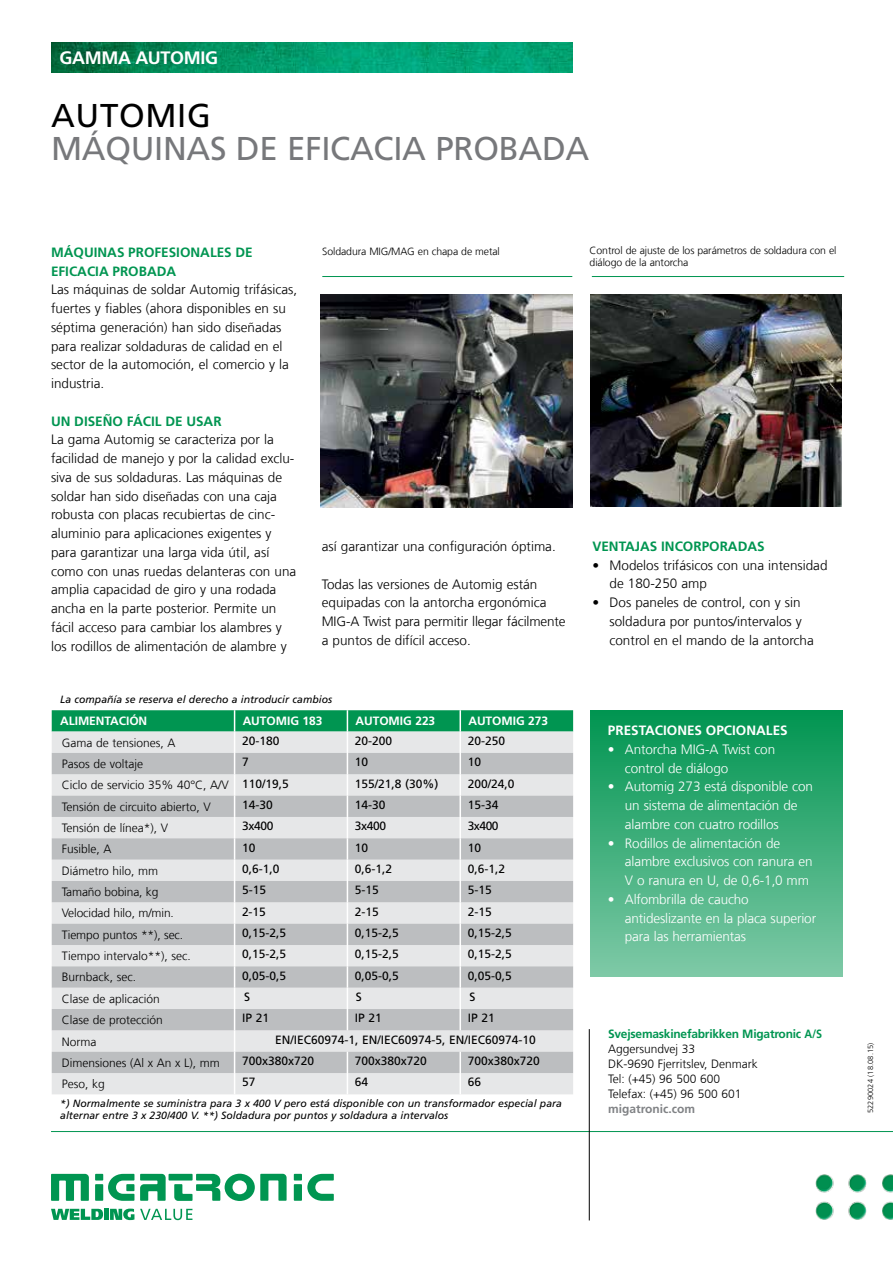
<style>
.page{position:relative;width:893px;height:1263px;background:#fff}
.page>*{position:absolute;margin:0;border:0;box-sizing:border-box;transform-origin:0 0}
.t1{font:33px "Frutiger LT Pro";letter-spacing:-.01em;color:#77787b}
.t2{font:33px "Frutiger LT Pro";letter-spacing:.02em;color:#000}
.t3{font:700 18px "Frutiger LT Pro";letter-spacing:-.02em;color:#fff}
.t4{font:300 13.5px/18.8px "Frutiger LT Com";color:#000}
.t5{font:300 13.5px/18.8px "Frutiger LT Com";letter-spacing:-.01em;color:#fff}
.t6{font:700 13.5px/18.8px "Frutiger LT Pro";color:#009551}
.t7{font:700 13.5px "Frutiger LT Pro";color:#fff}
.t8{font:300 12px/15px "Frutiger LT Com";color:#000}
.t9{font:12px "Frutiger LT Pro";color:#000}
.t10{font:700 12px "Frutiger LT Pro";letter-spacing:-.005em;color:#fff}
.t11{font:700 12px "Frutiger LT Pro";letter-spacing:-.02em;color:#009551}
.t12{font:700 12px "Frutiger LT Pro";color:#808285}
.t13{font:italic 10.5px/12px "Frutiger LT Pro";color:#000}
.t14{font:300 10.5px/12px "Frutiger LT Com";letter-spacing:-.01em;color:#000}
.t15{font:300 7.5px "Frutiger LT Com";letter-spacing:.01em;color:#000}
</style>
<div class="page">
<svg style="left:52px;top:710px;width:521px;height:384px;background:#c7d0ce"></svg>
<img style="left:51px;top:43px;width:522px;height:29px">
<hr style="left:322px;top:276px;width:250px;height:1px;background:#009551">
<hr style="left:51px;top:1131px;width:842px;height:1px;background:#009551">
<div style="left:95px;top:1174px;width:8px;height:6px;background:#009551"></div>
<div style="left:95px;top:1184px;width:8px;height:17px;background:#009551"></div>
<div style="left:294px;top:1174px;width:8px;height:6px;background:#009551"></div>
<div style="left:294px;top:1184px;width:8px;height:17px;background:#009551"></div>
<svg style="left:108px;top:1174px;width:26px;height:27px"></svg>
<svg style="left:307px;top:1174px;width:27px;height:27px"></svg>
<svg style="left:140px;top:1174px;width:26px;height:27px"></svg>
<svg style="left:51px;top:1174px;width:38px;height:27px"></svg>
<div style="left:169px;top:1174px;width:24px;height:6px;background:#009551"></div>
<svg style="left:174px;top:1174px;width:113px;height:27px"></svg>
<svg style="left:51px;top:1209px;width:52px;height:11px"></svg>
<div style="left:104px;top:1209px;width:5px;height:11px;background:#009551"></div>
<svg style="left:110px;top:1208px;width:24px;height:12px"></svg>
<svg style="left:140px;top:1209px;width:52px;height:11px"></svg>
<img style="left:815px;top:1174px;width:78px;height:46px">
<hr style="left:589px;top:1029px;width:1px;height:191px;background:#000">
<div style="left:590px;top:710px;width:253px;height:267px;background:linear-gradient(to bottom,#009450,#7fc9a7)"></div>
<hr style="left:592px;top:276px;width:252px;height:1px;background:#009551">
<img style="left:590px;top:294px;width:252px;height:213px">
<img style="left:321px;top:294px;width:252px;height:213px">
<h2 class="t3" style="left:60px;top:47px;width:160px">GAMMA AUTOMIG</h2>
<h1 class="t2" style="left:51px;top:96px;width:161px">AUTOMIG</h1>
<h1 class="t1" style="left:51px;top:129px;width:540px">MÁQUINAS DE EFICACIA PROBADA</h1>
<p class="t6" style="left:51px;top:243px;width:203px">MÁQUINAS PROFESIONALES DE<br>EFICACIA PROBADA</p>
<p class="t4" style="left:51px;top:280px;width:248px">Las máquinas de soldar Automig trifásicas, fuertes y fiables (ahora disponibles en su séptima generación) han sido diseñadas para realizar soldaduras de calidad en el sector de la automoción, el comercio y la industria.</p>
<p class="t6" style="left:51px;top:412px;width:172px">UN DISEÑO FÁCIL DE USAR</p>
<p class="t4" style="left:51px;top:430px;width:247px">La gama Automig se caracteriza por la facilidad de manejo y por la calidad exclu&shy;siva de sus soldaduras. Las máquinas de soldar han sido diseñadas con una caja robusta con placas recubiertas de cinc&shy;aluminio para aplicaciones exigentes y para garantizar una larga vida útil, así como con unas ruedas delanteras con una amplia capacidad de giro y una rodada ancha en la parte posterior. Permite un fácil acceso para cambiar los alambres y los rodillos de alimentación de alambre y</p>
<p class="t14" style="left:322px;top:245px;width:179px">Soldadura MIG/MAG en chapa de metal</p>
<p class="t4" style="left:322px;top:537px;width:236px">así garantizar una configuración óptima.</p>
<p class="t4" style="left:322px;top:575px;width:245px">Todas las versiones de Automig están equipadas con la antorcha ergonómica MIG-A Twist para permitir llegar fácilmente a puntos de difícil acceso.</p>
<p class="t13" style="left:60px;top:693px;width:273px">La compañía se reserva el derecho a introducir cambios</p>
<p class="t10" style="left:60px;top:714px;width:89px">ALIMENTACIÓN</p>
<p class="t10" style="left:243px;top:714px;width:81px">AUTOMIG 183</p>
<p class="t10" style="left:356px;top:714px;width:81px">AUTOMIG 223</p>
<p class="t10" style="left:468px;top:714px;width:81px">AUTOMIG 273</p>
<p class="t8" style="left:62px;top:735px;width:115px">Gama de tensiones, A</p>
<p class="t9" style="left:242px;top:734px;width:39px">20-180</p>
<p class="t9" style="left:355px;top:734px;width:39px">20-200</p>
<p class="t9" style="left:468px;top:734px;width:39px">20-250</p>
<p class="t8" style="left:62px;top:756px;width:83px">Pasos de voltaje</p>
<p class="t9" style="left:242px;top:755px;width:8px">7</p>
<p class="t9" style="left:355px;top:755px;width:15px">10</p>
<p class="t9" style="left:468px;top:755px;width:15px">10</p>
<p class="t8" style="left:62px;top:778px;width:229px">Ciclo de servicio 35% 40°C, A/V <sup>110/19,5</sup></p>
<p class="t9" style="left:355px;top:776px;width:85px">155/21,8 (30%)</p>
<p class="t9" style="left:468px;top:776px;width:48px">200/24,0</p>
<p class="t8" style="left:62px;top:799px;width:151px">Tensión de circuito abierto, V</p>
<p class="t9" style="left:242px;top:798px;width:32px">14-30</p>
<p class="t9" style="left:355px;top:798px;width:32px">14-30</p>
<p class="t9" style="left:468px;top:798px;width:32px">15-34</p>
<p class="t8" style="left:62px;top:820px;width:108px">Tensión de línea*), V</p>
<p class="t9" style="left:242px;top:819px;width:33px">3x400</p>
<p class="t9" style="left:355px;top:819px;width:33px">3x400</p>
<p class="t9" style="left:468px;top:819px;width:32px">3x400</p>
<p class="t8" style="left:62px;top:842px;width:51px">Fusible, A</p>
<p class="t9" style="left:242px;top:840px;width:15px">10</p>
<p class="t9" style="left:355px;top:840px;width:15px">10</p>
<p class="t9" style="left:468px;top:840px;width:15px">10</p>
<p class="t8" style="left:62px;top:863px;width:98px">Diámetro hilo, mm</p>
<p class="t9" style="left:242px;top:862px;width:39px">0,6-1,0</p>
<p class="t9" style="left:355px;top:862px;width:39px">0,6-1,2</p>
<p class="t9" style="left:468px;top:862px;width:39px">0,6-1,2</p>
<p class="t8" style="left:62px;top:884px;width:98px">Tamaño bobina, kg</p>
<p class="t9" style="left:242px;top:883px;width:26px">5-15</p>
<p class="t9" style="left:355px;top:883px;width:26px">5-15</p>
<p class="t9" style="left:468px;top:883px;width:26px">5-15</p>
<p class="t8" style="left:62px;top:906px;width:114px">Velocidad hilo, m/min.</p>
<p class="t9" style="left:242px;top:904px;width:25px">2-15</p>
<p class="t9" style="left:355px;top:904px;width:26px">2-15</p>
<p class="t9" style="left:468px;top:904px;width:26px">2-15</p>
<p class="t8" style="left:62px;top:927px;width:123px">Tiempo puntos **), sec.</p>
<p class="t9" style="left:242px;top:926px;width:46px">0,15-2,5</p>
<p class="t9" style="left:355px;top:926px;width:46px">0,15-2,5</p>
<p class="t9" style="left:468px;top:926px;width:46px">0,15-2,5</p>
<p class="t8" style="left:62px;top:948px;width:130px">Tiempo intervalo**), sec.</p>
<p class="t9" style="left:242px;top:947px;width:46px">0,15-2,5</p>
<p class="t9" style="left:355px;top:947px;width:46px">0,15-2,5</p>
<p class="t9" style="left:468px;top:947px;width:46px">0,15-2,5</p>
<p class="t8" style="left:62px;top:970px;width:76px">Burnback, sec.</p>
<p class="t9" style="left:242px;top:968px;width:46px">0,05-0,5</p>
<p class="t9" style="left:355px;top:968px;width:46px">0,05-0,5</p>
<p class="t9" style="left:468px;top:968px;width:46px">0,05-0,5</p>
<p class="t8" style="left:62px;top:991px;width:100px">Clase de aplicación</p>
<p class="t9" style="left:244px;top:990px;width:7px">S</p>
<p class="t9" style="left:356px;top:990px;width:7px">S</p>
<p class="t9" style="left:469px;top:990px;width:7px">S</p>
<p class="t8" style="left:62px;top:1012px;width:103px">Clase de protección</p>
<p class="t9" style="left:242px;top:1011px;width:29px">IP 21</p>
<p class="t9" style="left:355px;top:1011px;width:29px">IP 21</p>
<p class="t9" style="left:468px;top:1011px;width:29px">IP 21</p>
<p class="t8" style="left:62px;top:1034px;width:36px">Norma</p>
<p class="t9" style="left:275px;top:1032px;width:262px">EN/IEC60974-1, EN/IEC60974-5, EN/IEC60974-10</p>
<p class="t8" style="left:62px;top:1055px;width:160px">Dimensiones (Al x An x L), mm</p>
<p class="t9" style="left:242px;top:1054px;width:74px">700x380x720</p>
<p class="t9" style="left:355px;top:1054px;width:74px">700x380x720</p>
<p class="t9" style="left:468px;top:1054px;width:74px">700x380x720</p>
<p class="t8" style="left:62px;top:1076px;width:45px">Peso, kg</p>
<p class="t9" style="left:242px;top:1075px;width:15px">57</p>
<p class="t9" style="left:355px;top:1075px;width:15px">64</p>
<p class="t9" style="left:468px;top:1075px;width:15px">66</p>
<p class="t13" style="left:60px;top:1097px;width:503px">*) Normalmente se suministra para 3 x 400 V pero está disponible con un transformador especial para alternar entre 3 x 230/400 V. **) Soldadura por puntos y soldadura a intervalos</p>
<p class="t14" style="left:590px;top:245px;width:248px">Control de ajuste de los parámetros de soldadura con el diálogo de la antorcha</p>
<p class="t6" style="left:592px;top:537px;width:174px">VENTAJAS INCORPORADAS</p>
<p class="t4" style="left:609px;top:556px;width:220px;text-indent:-17px">• Modelos trifásicos con una intensidad de 180-250 amp</p>
<p class="t4" style="left:609px;top:593px;width:206px;text-indent:-17px">• Dos paneles de control, con y sin soldadura por puntos/intervalos y control en el mando de la antorcha</p>
<p class="t7" style="left:608px;top:722px;width:181px">PRESTACIONES OPCIONALES</p>
<p class="t5" style="left:625px;top:740px;width:152px;text-indent:-17px">• Antorcha MIG-A Twist con control de diálogo</p>
<p class="t5" style="left:625px;top:777px;width:190px;text-indent:-17px">• Automig 273 está disponible con un sistema de alimentación de alambre con cuatro rodillos</p>
<p class="t5" style="left:625px;top:834px;width:189px;text-indent:-17px">• Rodillos de alimentación de alambre exclusivos con ranura en<br>V o ranura en U, de 0,6-1,0 mm</p>
<p class="t5" style="left:625px;top:890px;width:193px;text-indent:-17px">• Alfombrilla de caucho antideslizante en la placa superior para las herramientas</p>
<p class="t11" style="left:608px;top:1027px;width:215px">Svejsemaskinefabrikken Migatronic A/S</p>
<p class="t8" style="left:608px;top:1041px;width:151px">Aggersundvej 33<br>DK-9690 Fjerritslev, Denmark<br>Tel: (+45) 96 500 600<br>Telefax: (+45) 96 500 601</p>
<p class="t12" style="left:608px;top:1102px;width:89px">migatronic.com</p>
<p class="t15" style="left:866px;top:1113px;width:72px;rotate:-90deg">52290024 (18.08.15)</p>
</div>
